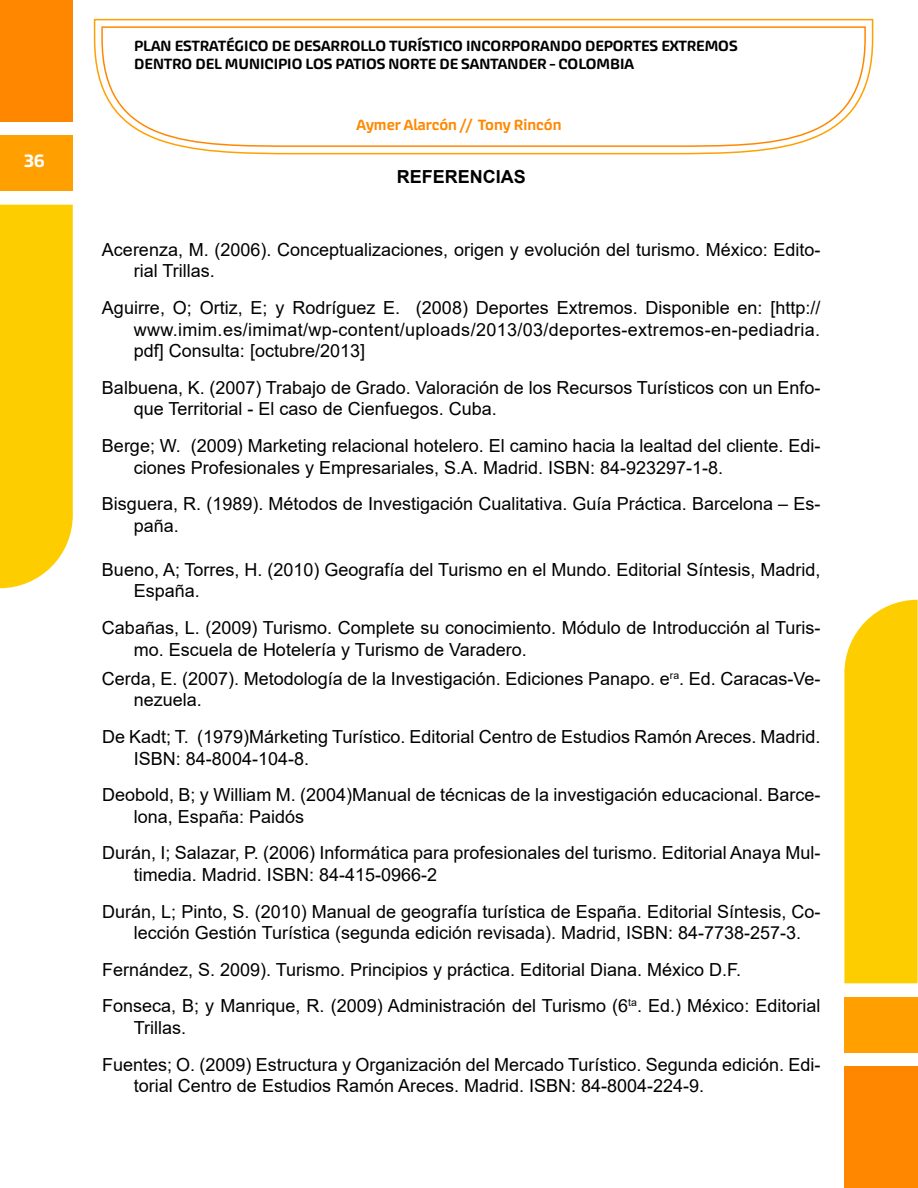
<style>
.page{position:relative;width:918px;height:1188px;background:#fff}
.page>*{position:absolute;margin:0;border:0;box-sizing:border-box;transform-origin:0 0}
.t1{font:18px/21.6px "Arial";color:#000}
.t2{font:700 18px "Arial";color:#000}
.t3{font:500 18px "Akceler Aalt";color:#fff}
.t4{font:500 15px/18px "Akceler Aalt";color:#000}
.t5{font:500 15px "Akceler Aalt";color:#f80}
</style>
<div class="page">
<div style="left:0;top:0;width:73px;height:122px;background:#ff8700"></div>
<div style="left:0;top:135px;width:73px;height:56px;background:#ffa000"></div>
<div style="left:0;top:205px;width:73px;height:383px;background:#fecd00"></div>
<div style="left:844px;top:1066px;width:74px;height:122px;background:#ff8700"></div>
<div style="left:844px;top:997px;width:74px;height:56px;background:#ffa000"></div>
<div style="left:844px;top:600px;width:74px;height:383px;background:#fecd00"></div>
<svg style="left:93px;top:18px;width:781px;height:137px"></svg>
<svg style="left:101px;top:26px;width:766px;height:122px"></svg>
<p class="t3" style="left:24px;top:147px;width:22px">36</p>
<p class="t4" style="left:134px;top:36px;width:605px">PLAN ESTRATÉGICO DE DESARROLLO TURÍSTICO INCORPORANDO DEPORTES EXTREMOS<br>DENTRO DEL MUNICIPIO LOS PATIOS NORTE DE SANTANDER – COLOMBIA</p>
<p class="t5" style="left:356px;top:114px;width:207px">Aymer Alarcón // Tony Rincón</p>
<p class="t2" style="left:397px;top:164px;width:131px">REFERENCIAS</p>
<p class="t1" style="left:134px;top:239px;width:688px;text-indent:-32px">Acerenza, M. (2006). Conceptualizaciones, origen y evolución del turismo. México: Edito&shy;rial Trillas.</p>
<p class="t1" style="left:134px;top:297px;width:688px;text-align:justify;text-indent:-32px">Aguirre, O; Ortiz, E; y Rodríguez E. (2008) Deportes Extremos. Disponible en: [http:// www.imim.es/imimat/wp-content/uploads/2013/03/deportes-extremos-en-pediadria. pdf] Consulta: [octubre/2013]</p>
<p class="t1" style="left:134px;top:377px;width:688px;text-indent:-32px">Balbuena, K. (2007) Trabajo de Grado. Valoración de los Recursos Turísticos con un Enfo&shy;que Territorial - El caso de Cienfuegos. Cuba.</p>
<p class="t1" style="left:134px;top:435px;width:688px;text-indent:-32px">Berge; W. (2009) Marketing relacional hotelero. El camino hacia la lealtad del cliente. Edi&shy;ciones Profesionales y Empresariales, S.A. Madrid. ISBN: 84-923297-1-8.</p>
<p class="t1" style="left:134px;top:493px;width:688px;text-indent:-32px">Bisguera, R. (1989). Métodos de Investigación Cualitativa. Guía Práctica. Barcelona – Es&shy;paña.</p>
<p class="t1" style="left:134px;top:559px;width:688px;text-indent:-32px">Bueno, A; Torres, H. (2010) Geografía del Turismo en el Mundo. Editorial Síntesis, Madrid,<br>España.</p>
<p class="t1" style="left:134px;top:617px;width:688px;text-indent:-32px">Cabañas, L. (2009) Turismo. Complete su conocimiento. Módulo de Introducción al Turis&shy;mo. Escuela de Hotelería y Turismo de Varadero.</p>
<p class="t1" style="left:134px;top:668px;width:688px;text-indent:-32px">Cerda, E. (2007). Metodología de la Investigación. Ediciones Panapo. e<sup>ra</sup>. Ed. Caracas-Ve&shy;nezuela.</p>
<p class="t1" style="left:134px;top:726px;width:688px;text-indent:-32px">De Kadt; T. (1979)Márketing Turístico. Editorial Centro de Estudios Ramón Areces. Madrid.<br>ISBN: 84-8004-104-8.</p>
<p class="t1" style="left:134px;top:784px;width:688px;text-indent:-32px">Deobold, B; y William M. (2004)Manual de técnicas de la investigación educacional. Barce&shy;lona, España: Paidós</p>
<p class="t1" style="left:134px;top:842px;width:688px;text-indent:-32px">Durán, I; Salazar, P. (2006) Informática para profesionales del turismo. Editorial Anaya Mul&shy;timedia. Madrid. ISBN: 84-415-0966-2</p>
<p class="t1" style="left:134px;top:900px;width:688px;text-indent:-32px">Durán, L; Pinto, S. (2010) Manual de geografía turística de España. Editorial Síntesis, Co&shy;lección Gestión Turística (segunda edición revisada). Madrid, ISBN: 84-7738-257-3.</p>
<p class="t1" style="left:102px;top:951px;width:720px;line-height:36.6px">Fernández, S. 2009). Turismo. Principios y práctica. Editorial Diana. México D.F.<br>Fonseca, B; y Manrique, R. (2009) Administración del Turismo (6<sup>ta</sup>. Ed.) México: Editorial</p>
<p class="t1" style="left:102px;top:1009px;width:720px;line-height:36.6px;text-indent:32px">Trillas.<br>Fuentes; O. (2009) Estructura y Organización del Mercado Turístico. Segunda edición. Edi-</p>
<p class="t1" style="left:134px;top:1075px;width:572px">torial Centro de Estudios Ramón Areces. Madrid. ISBN: 84-8004-224-9.</p>
</div>
